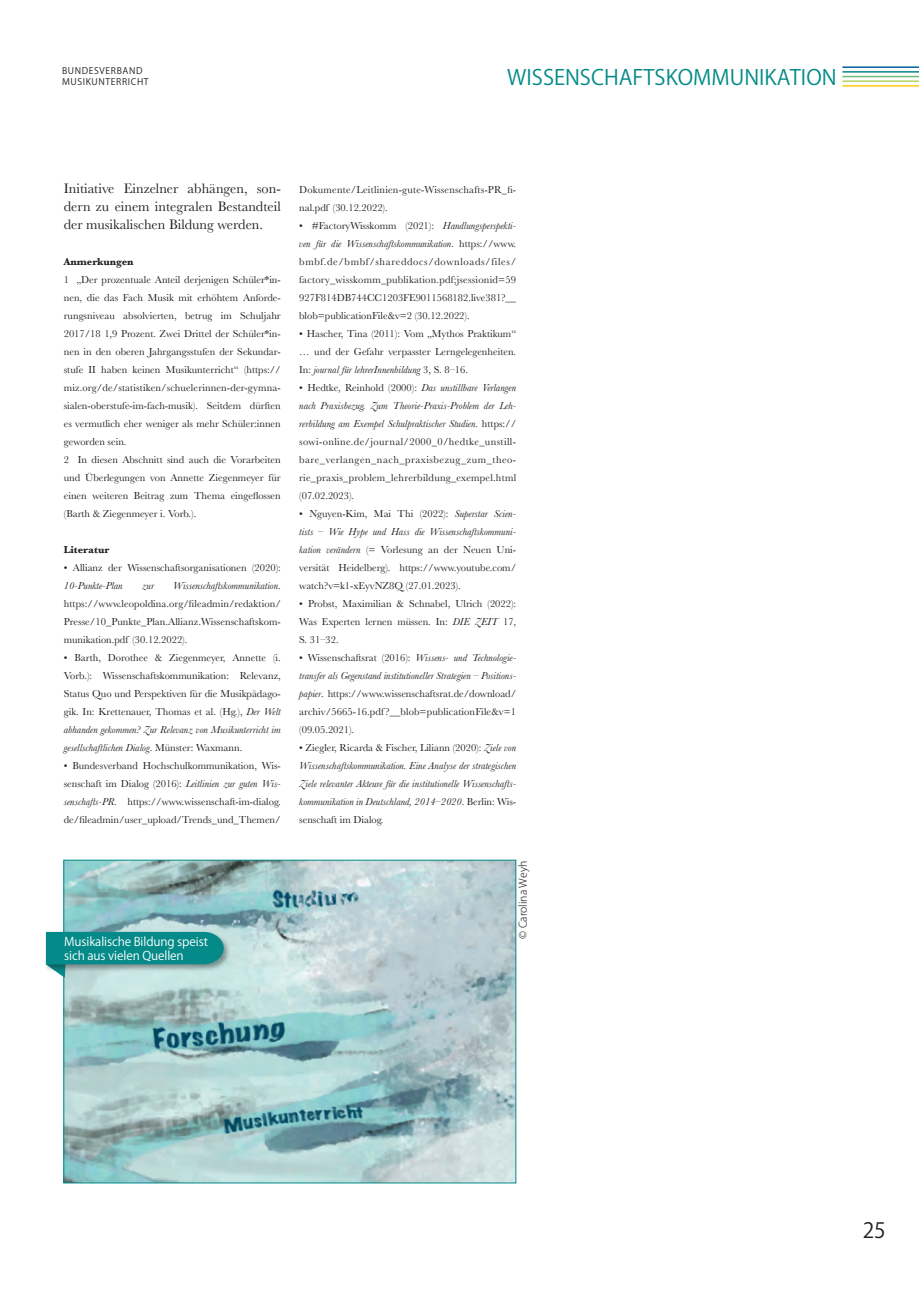
<style>
.page{position:relative;width:919px;height:1289px;background:#fff}
.page>*{position:absolute;margin:0;border:0;box-sizing:border-box;transform-origin:0 0}
.t1{font:21px "Koz Go Pro";color:#048a89}
.t2{font:21px "Koz Go Pro";color:#231f20}
.t3{font:14.25px/18px "Baskerville";color:#231f20;text-align:justify}
.t4{font:12px/14.4px "Koz Go Pro";letter-spacing:-.01em;color:#fff}
.t5{font:10.5px/18px "Baskerville";color:#231f20;text-align:justify}
.t6{font:italic 10.5px/18px "Baskerville";color:#231f20;text-align:justify}
.t7{font:10.5px/18px "Baskerville";letter-spacing:.02em;color:#231f20}
.t8{font:700 10.5px "Baskerville";color:#231f20}
.t9{font:300 10.5px "Koz Go Pro";color:#231f20}
.t10{font:9px/10.8px "Koz Go Pro";letter-spacing:.07em;color:#231f20}
.s1{font-style:italic}
.s2{font-style:normal}
</style>
<div class="page">
<hr style="left:842px;top:85px;width:76px;height:2px;background:#feca0a">
<hr style="left:842px;top:80px;width:76px;height:2px;background:#b0d360">
<hr style="left:842px;top:76px;width:76px;height:1px;background:#69c071">
<hr style="left:842px;top:71px;width:76px;height:2px;background:#048a89">
<hr style="left:842px;top:66px;width:76px;height:2px;background:#00609e">
<img style="left:65px;top:861px;width:449px;height:320px">
<div style="left:63px;top:859px;width:453px;height:324px;border:1px solid #048a89"></div>
<div style="left:44px;top:930px;width:187px;height:42px;background:#231f20;opacity:.4"></div>
<svg style="left:46px;top:931px;width:178px;height:46px;background:#379d9c"></svg>
<p class="t10" style="left:62px;top:65px;width:88px">BUNDESVERBAND<br>MUSIKUNTERRICHT</p>
<h1 class="t1" style="left:507px;top:64px;width:331px">WISSENSCHAFTSKOMMUNIKATION</h1>
<h2 class="t3" style="left:64px;top:179px;width:218px">Initiative Einzelner abhängen, son&shy;dern zu einem integralen Bestandteil der musikalischen Bildung werden.</h2>
<p class="t8" style="left:64px;top:254px;width:71px">Anmerkungen</p>
<p class="t5" style="left:64px;top:271px;width:218px;text-align:left">1 „Der prozentuale Anteil derjenigen Schüler*in&shy;nen, die das Fach Musik mit erhöhtem Anforde&shy;rungsniveau absolvierten, betrug im Schuljahr 2017/18 1,9 Prozent. Zwei Drittel der Schüler*in&shy;nen in den oberen Jahrgangsstufen der Sekundar&shy;stufe II haben keinen Musikunterricht“ (https:// miz.org/de/statistiken/schuelerinnen-der-gymna&shy;sialen-oberstufe-im-fach-musik). Seitdem dürften es vermutlich eher weniger als mehr Schüler:innen geworden sein.<br>2 In diesen Abschnitt sind auch die Vorarbeiten und Überlegungen von Annette Ziegenmeyer für einen weiteren Beitrag zum Thema eingeflossen (Barth &amp; Ziegenmeyer i. Vorb.).</p>
<p class="t8" style="left:64px;top:542px;width:47px">Literatur</p>
<p class="t5" style="left:64px;top:558px;width:218px">• Allianz der Wissenschaftsorganisationen (2020):</p>
<p class="t6" style="left:64px;top:576px;width:60px">10-Punkte-Plan</p>
<p class="t6" style="left:142px;top:576px;width:14px">zur</p>
<p class="t5" style="left:64px;top:576px;width:218px;text-indent:109px"><span class="s1">Wissenschaftskommunikation</span>. https://www.leopoldina.org/fileadmin/redaktion/ Presse/10_Punkte_Plan.Allianz.Wissenschaftskom&shy;munikation.pdf (30.12.2022).</p>
<p class="t5" style="left:64px;top:648px;width:218px">• Barth, Dorothee &amp; Ziegenmeyer, Annette (i.<br>Vorb.): Wissenschaftskommunikation: Relevanz, Status Quo und Perspektiven für die Musikpädago&shy;gik. In: Krettenauer, Thomas et al. (Hg.), <span class="s1">Der Welt abhanden gekommen? Zur Relevanz von Musikunterricht im gesellschaftlichen Dialog</span>. Münster: Waxmann.</p>
<p class="t5" style="left:64px;top:756px;width:218px">• Bundesverband Hochschulkommunikation, Wis&shy;senschaft im Dialog (2016): <span class="s1">Leitlinien zur guten Wis&shy;senschafts-PR</span>. https://www.wissenschaft-im-dialog. de/fileadmin/user_upload/Trends_und_Themen/</p>
<p class="t4" style="left:64px;top:934px;width:145px">Musikalische Bildung speist sich aus vielen Quellen</p>
<p class="t7" style="left:299px;top:180px;width:218px">Dokumente/Leitlinien-gute-Wissenschafts-PR_fi&shy;nal.pdf (30.12.2022).</p>
<p class="t5" style="left:299px;top:216px;width:218px">• #FactoryWisskomm (2021): <span class="s1">Handlungsperspekti&shy;ven für die Wissenschaftskommunikation</span>. https://www. bmbf.de/bmbf/shareddocs/downloads/files/ factory_wisskomm_publikation.pdf;jsessionid=59<br>927F814DB744CC1203FE9011568182.live381?__ blob=publicationFile&amp;v=2 (30.12.2022).</p>
<p class="t5" style="left:299px;top:324px;width:218px">• Hascher, Tina (2011): Vom „Mythos Praktikum“ … und der Gefahr verpasster Lerngelegenheiten.<br>In: <span class="s1">journal für lehrerInnenbildung</span> 3, S. 8–16.</p>
<p class="t5" style="left:299px;top:378px;width:218px">• Hedtke, Reinhold (2000): <span class="s1">Das unstillbare Verlangen nach Praxisbezug. Zum Theorie-Praxis-Problem der Leh&shy;rerbildung am Exempel Schulpraktischer Studien</span>. https:// sowi-online.de/journal/2000_0/hedtke_unstill&shy;bare_verlangen_nach_praxisbezug_zum_theo&shy;rie_praxis_problem_lehrerbildung_exempel.html (07.02.2023).</p>
<p class="t5" style="left:299px;top:504px;width:218px">• Nguyen-Kim, Mai Thi (2022): <span class="s1">Superstar Scien&shy;tists – Wie Hype und Hass die Wissenschaftskommuni&shy;kation verändern</span> (= Vorlesung an der Neuen Uni&shy;versität Heidelberg). https://www.youtube.com/ watch?v=k1-xEyvNZ8Q (27.01.2023).</p>
<p class="t5" style="left:299px;top:594px;width:218px">• Probst, Maximilian &amp; Schnabel, Ulrich (2022):<br>Was Experten lernen müssen. In: <span class="s1">DIE ZEIT</span> 17, S. 31–32.</p>
<p class="t5" style="left:299px;top:648px;width:218px">• Wissenschaftsrat (2016): <span class="s1">Wissens- und Technologie&shy;transfer als Gegenstand institutioneller Strategien – Positions&shy;papier</span>. https://www.wissenschaftsrat.de/download/ archiv/5665-16.pdf ?__blob=publicationFile&amp;v=1 (09.05.2021).</p>
<p class="t6" style="left:299px;top:738px;width:218px"><span class="s2">• Ziegler, Ricarda &amp; Fischer, Liliann (2020):</span> Ziele von Wissenschaftskommunikation. Eine Analyse der strategischen Ziele relevanter Akteure für die institutionelle Wissenschafts&shy;kommunikation in Deutschland, 2014–2020<span class="s2">. Berlin: Wis&shy;senschaft im Dialog.</span></p>
<p class="t9" style="left:516px;top:938px;width:79px;rotate:-90deg">© Carolina Weyh</p>
<h1 class="t2" style="left:862px;top:1216px;width:25px">25</h1>
</div>
